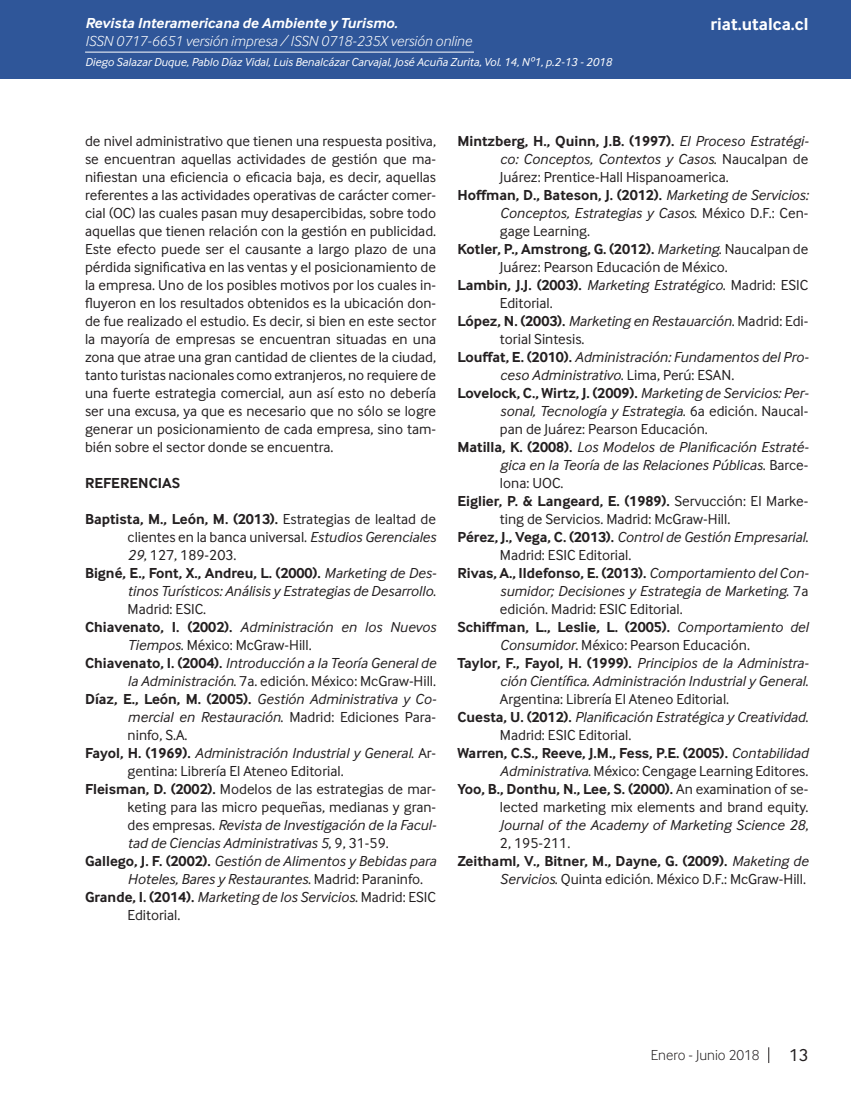
<style>
.page{position:relative;width:851px;height:1106px;background:#fff}
.page>*{position:absolute;margin:0;border:0;box-sizing:border-box;transform-origin:0 0}
.t1{font:700 18px "Inter Face";color:#fff}
.t2{font:18px "Inter Face";color:#231f20}
.Cuerpo_de_Texto{font:15px/18px "Inter Face";color:#231f20}
.Cuerpo_de_Texto-2{font:italic 15px/18px "Inter Face";color:#231f20;text-align:justify}
.Cuerpo_de_Texto-3{font:700 15px/18px "Inter Face";color:#231f20}
.t3{font:italic 300 15px "Inter Face";color:#fff}
.t4{font:italic 700 15px "Inter Face";color:#fff}
.t5{font:300 15px "Inter Face";color:#231f20}
.Cuño_de_pagina{font:italic 12px "Inter Face";color:#fff}
.s1{font-weight:700}
.s2{font-style:italic}
.s3{font-weight:700;font-style:normal}
.s4{font-style:normal}
.s5{font-weight:400;font-style:italic}
.s6{font-weight:400}
</style>
<div class="page">
<div style="left:0;top:0;width:850px;height:79px;background:#2f5699"></div>
<hr style="left:85px;top:52px;width:389px;height:1px;background:#fff">
<svg style="left:768px;top:1047px;width:1px;height:16px"></svg>
<p class="t4" style="left:85px;top:15px;width:314px">Revista Interamericana de Ambiente y Turismo.</p>
<p class="t3" style="left:85px;top:33px;width:388px">ISSN 0717-6651 versión impresa / ISSN 0718-235X versión online</p>
<p class="Cuño_de_pagina" style="left:85px;top:56px;width:528px">Diego Salazar Duque, Pablo Díaz Vidal, Luis Benalcázar Carvajal, José Acuña Zurita, Vol. 14, Nº1, p.2-13 - 2018</p>
<p class="t1" style="left:710px;top:14px;width:99px">riat.utalca.cl</p>
<p class="Cuerpo_de_Texto" style="left:85px;top:132px;width:352px;text-align:justify">de nivel administrativo que tienen una respuesta positiva, se encuentran aquellas actividades de gestión que ma&shy;nifiestan una eficiencia o eficacia baja, es decir, aquellas referentes a las actividades operativas de carácter comer&shy;cial (OC) las cuales pasan muy desapercibidas, sobre todo aquellas que tienen relación con la gestión en publicidad.<br>Este efecto puede ser el causante a largo plazo de una pérdida significativa en las ventas y el posicionamiento de la empresa. Uno de los posibles motivos por los cuales in&shy;fluyeron en los resultados obtenidos es la ubicación don&shy;de fue realizado el estudio. Es decir, si bien en este sector la mayoría de empresas se encuentran situadas en una zona que atrae una gran cantidad de clientes de la ciudad, tanto turistas nacionales como extranjeros, no requiere de una fuerte estrategia comercial, aun así esto no debería ser una excusa, ya que es necesario que no sólo se logre generar un posicionamiento de cada empresa, sino tam&shy;bién sobre el sector donde se encuentra.</p>
<p class="Cuerpo_de_Texto-3" style="left:85px;top:474px;width:97px">REFERENCIAS</p>
<p class="Cuerpo_de_Texto" style="left:128px;top:510px;width:310px;text-align:justify;text-indent:-43px"><span class="s1">Baptista, M., León, M. (2013).</span> Estrategias de lealtad de clientes en la banca universal. <span class="s2">Estudios Gerenciales 29</span>, 127, 189-203.</p>
<p class="Cuerpo_de_Texto-2" style="left:128px;top:564px;width:310px;text-indent:-43px"><span class="s3">Bigné, E., Font, X., Andreu, L. (2000).</span> Marketing de Des&shy;tinos Turísticos: Análisis y Estrategias de Desarrollo<span class="s4">.<br>Madrid: ESIC.</span></p>
<p class="Cuerpo_de_Texto-2" style="left:128px;top:618px;width:310px;text-indent:-43px"><span class="s3">Chiavenato, I. (2002).</span> Administración en los Nuevos<br>Tiempos<span class="s4">. México: McGraw-Hill.</span></p>
<p class="Cuerpo_de_Texto-2" style="left:85px;top:654px;width:352px;text-align:right"><span class="s3">Chiavenato, I. (2004).</span> Introducción a la Teoría General de la Administración<span class="s4">. 7a. edición. México: McGraw-Hill.</span></p>
<p class="Cuerpo_de_Texto-2" style="left:128px;top:690px;width:310px;text-indent:-43px"><span class="s3">Díaz, E., León, M. (2005).</span> Gestión Administrativa y Co&shy;mercial en Restauración<span class="s4">. Madrid: Ediciones Para&shy;ninfo, S.A.</span></p>
<p class="Cuerpo_de_Texto" style="left:128px;top:744px;width:310px;text-indent:-43px"><span class="s1">Fayol, H. (1969).</span> <span class="s2">Administración Industrial y General</span>. Ar&shy;gentina: Librería El Ateneo Editorial.</p>
<p class="Cuerpo_de_Texto" style="left:128px;top:780px;width:310px;text-align:justify;text-indent:-43px"><span class="s1">Fleisman, D. (2002).</span> Modelos de las estrategias de mar&shy;keting para las micro pequeñas, medianas y gran&shy;des empresas. <span class="s2">Revista de Investigación de la Facul&shy;tad de Ciencias Administrativas 5</span>, 9, 31-59.</p>
<p class="Cuerpo_de_Texto-2" style="left:128px;top:852px;width:310px;text-indent:-43px"><span class="s3">Gallego, J. F. (2002).</span> Gestión de Alimentos y Bebidas para<br>Hoteles, Bares y Restaurantes<span class="s4">. Madrid: Paraninfo.</span></p>
<p class="Cuerpo_de_Texto-2" style="left:128px;top:888px;width:310px;text-indent:-43px"><span class="s3">Grande, I. (2014).</span> Marketing de los Servicios<span class="s4">. Madrid: ESIC<br>Editorial.</span></p>
<p class="Cuerpo_de_Texto-2" style="left:500px;top:132px;width:310px;text-indent:-43px"><span class="s3">Mintzberg, H., Quinn, J.B. (1997).</span> El Proceso Estratégi&shy;co: Conceptos, Contextos y Casos<span class="s4">. Naucalpan de Juárez: Prentice-Hall Hispanoamerica.</span></p>
<p class="Cuerpo_de_Texto-2" style="left:500px;top:186px;width:310px;text-indent:-43px"><span class="s3">Hoffman, D., Bateson, J. (2012).</span> Marketing de Servicios:<br>Conceptos, Estrategias y Casos<span class="s4">. México D.F.: Cen&shy;gage Learning.</span></p>
<p class="Cuerpo_de_Texto" style="left:500px;top:240px;width:310px;text-indent:-43px"><span class="s1">Kotler, P., Amstrong, G. (2012).</span> <span class="s2">Marketing</span>. Naucalpan de<br>Juárez: Pearson Educación de México.</p>
<p class="Cuerpo_de_Texto" style="left:500px;top:276px;width:310px;text-indent:-43px"><span class="s1">Lambin, J.J. (2003).</span> <span class="s2">Marketing Estratégico</span>. Madrid: ESIC<br>Editorial.</p>
<p class="Cuerpo_de_Texto" style="left:500px;top:312px;width:310px;text-indent:-43px"><span class="s1">López, N. (2003).</span> <span class="s2">Marketing en Restauarción</span>. Madrid: Edi&shy;torial Sintesis.</p>
<p class="Cuerpo_de_Texto-2" style="left:500px;top:348px;width:310px;text-indent:-43px"><span class="s3">Louffat, E. (2010).</span> Administración: Fundamentos del Pro&shy;ceso Administrativo<span class="s4">. Lima, Perú: ESAN.</span></p>
<p class="Cuerpo_de_Texto-2" style="left:500px;top:384px;width:310px;text-indent:-43px"><span class="s3">Lovelock, C., Wirtz, J. (2009).</span> Marketing de Servicios: Per&shy;sonal, Tecnología y Estrategia<span class="s4">. 6a edición. Naucal&shy;pan de Juárez: Pearson Educación.</span></p>
<p class="Cuerpo_de_Texto-2" style="left:500px;top:438px;width:310px;text-indent:-43px"><span class="s3">Matilla, K. (2008).</span> Los Modelos de Planificación Estraté&shy;gica en la Teoría de las Relaciones Públicas<span class="s4">. Barce&shy;lona: UOC.</span></p>
<p class="Cuerpo_de_Texto" style="left:500px;top:492px;width:310px;text-indent:-43px"><span class="s1">Eiglier, P. &amp; Langeard, E. (1989).</span> Servucción: El Marke&shy;ting de Servicios. Madrid: McGraw-Hill.</p>
<p class="Cuerpo_de_Texto-2" style="left:500px;top:528px;width:310px;text-indent:-43px"><span class="s3">Pérez, J., Vega, C. (2013).</span> Control de Gestión Empresarial<span class="s4">.<br>Madrid: ESIC Editorial.</span></p>
<p class="Cuerpo_de_Texto-2" style="left:500px;top:564px;width:310px;text-indent:-43px"><span class="s3">Rivas, A., Ildefonso, E. (2013).</span> Comportamiento del Con&shy;sumidor; Decisiones y Estrategia de Marketing<span class="s4">. 7a edición. Madrid: ESIC Editorial.</span></p>
<p class="Cuerpo_de_Texto-3" style="left:500px;top:618px;width:310px;text-indent:-43px">Schiffman, L., Leslie, L. (2005). <span class="s5">Comportamiento del<br>Consumidor</span><span class="s6">. México: Pearson Educación.</span></p>
<p class="Cuerpo_de_Texto-2" style="left:500px;top:654px;width:310px;text-indent:-43px"><span class="s3">Taylor, F., Fayol, H. (1999).</span> Principios de la Administra&shy;ción Científica. Administración Industrial y General<span class="s4">.<br>Argentina: Librería El Ateneo Editorial.</span></p>
<p class="Cuerpo_de_Texto-2" style="left:500px;top:708px;width:310px;text-indent:-43px"><span class="s3">Cuesta, U. (2012).</span> Planificación Estratégica y Creatividad<span class="s4">.<br>Madrid: ESIC Editorial.</span></p>
<p class="Cuerpo_de_Texto-3" style="left:457px;top:744px;width:352px;text-align:right">Warren, C.S., Reeve, J.M., Fess, P.E. (2005). <span class="s5">Contabilidad<br>Administrativa</span><span class="s6">. México: Cengage Learning Editores.</span></p>
<p class="Cuerpo_de_Texto" style="left:500px;top:780px;width:310px;text-align:justify;text-indent:-43px"><span class="s1">Yoo, B., Donthu, N., Lee, S. (2000).</span> An examination of se&shy;lected marketing mix elements and brand equity.<br><span class="s2">Journal of the Academy of Marketing Science 28</span>, 2, 195-211.</p>
<p class="Cuerpo_de_Texto" style="left:457px;top:852px;width:352px;text-align:right"><span class="s1">Zeithaml, V., Bitner, M., Dayne, G. (2009).</span> <span class="s2">Maketing de<br>Servicios</span>. Quinta edición. México D.F.: McGraw-Hill.</p>
<p class="t5" style="left:651px;top:1046px;width:110px">Enero - Junio 2018</p>
<p class="t2" style="left:789px;top:1045px;width:21px">13</p>
</div>
